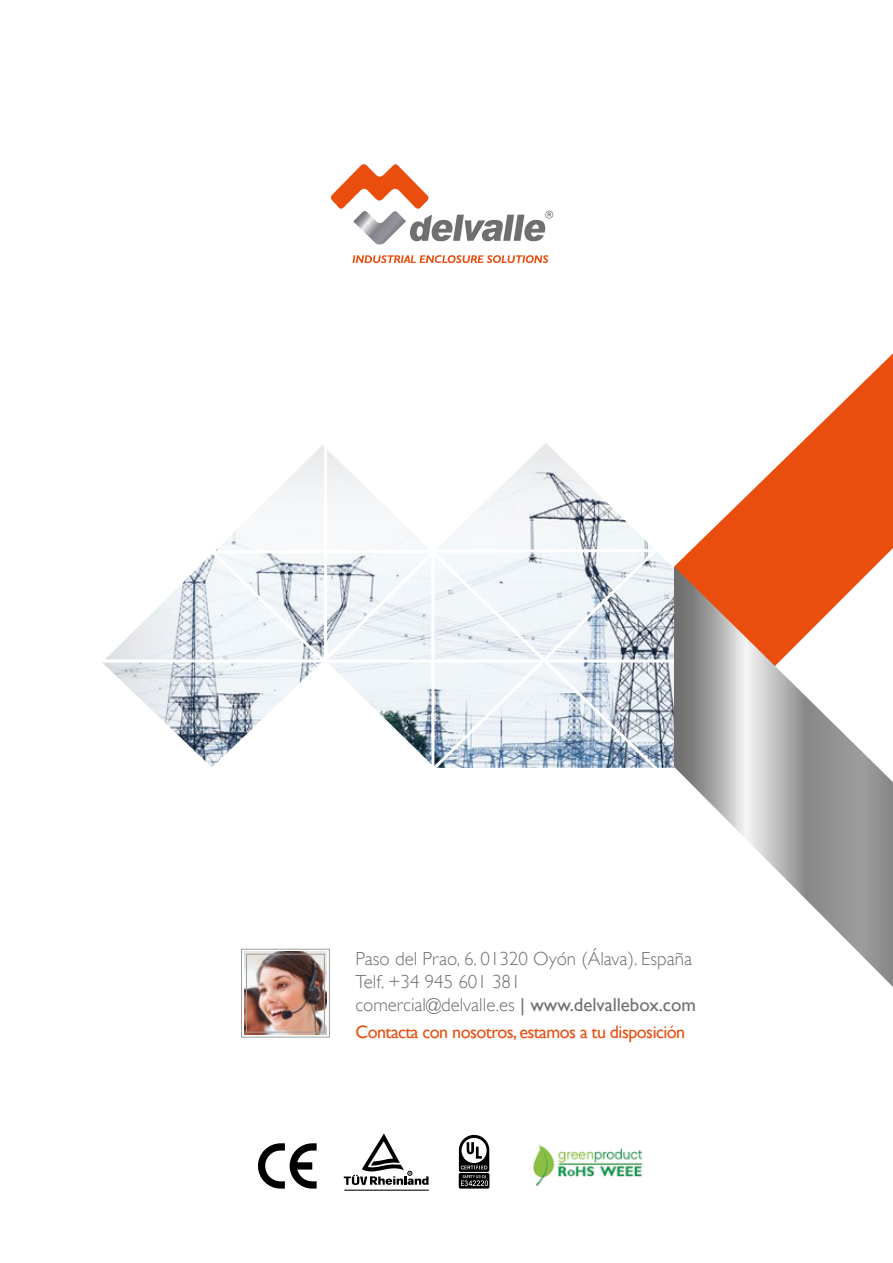
<style>
.page{position:relative;width:893px;height:1263px;background:#fff}
.page>*{position:absolute;margin:0;border:0;box-sizing:border-box;transform-origin:0 0}
.t1{font:300 18.9px/22.6px "Gill Sans";color:#706f6f}
.t2{font:300 18.75px "Gill Sans";color:#706f6f}
.t3{font:18px "Gill Sans";letter-spacing:-.03em;color:#e94e0f}
.s1{font-weight:400}
</style>
<div class="page">
<img style="left:102px;top:445px;width:572px;height:323px">
<svg style="left:207px;top:665px;width:222px;height:103px"></svg>
<svg style="left:199px;top:547px;width:318px;height:118px"></svg>
<hr style="left:431px;top:508px;width:3px;height:301px;background:#fff">
<hr style="left:324px;top:436px;width:3px;height:229px;background:#fff">
<hr style="left:102px;top:659px;width:674px;height:3px;background:#fff">
<svg style="left:429px;top:548px;width:234px;height:220px"></svg>
<svg style="left:517px;top:443px;width:157px;height:254px"></svg>
<svg style="left:674px;top:353px;width:219px;height:214px"></svg>
<svg style="left:674px;top:567px;width:219px;height:420px"></svg>
<img style="left:241px;top:948px;width:89px;height:90px">
<div style="left:246px;top:954px;width:79px;height:78px;border:1px solid #9d9d9c"></div>
<img style="left:532px;top:1144px;width:111px;height:42px">
<svg style="left:258px;top:1143px;width:59px;height:45px"></svg>
<svg style="left:459px;top:1135px;width:30px;height:53px"></svg>
<hr style="left:344px;top:1189px;width:85px;height:2px;background:#000">
<svg style="left:344px;top:1133px;width:84px;height:52px"></svg>
<svg style="left:330px;top:164px;width:223px;height:77px"></svg>
<img style="left:353px;top:210px;width:53px;height:35px">
<svg style="left:353px;top:255px;width:195px;height:8px"></svg>
<p class="t1" style="left:355px;top:947px;width:338px">Paso del Prao, 6. 01320 Oyón (Álava). España<br>Telf. +34 945 601 381</p>
<p class="t2" style="left:355px;top:994px;width:342px">comercial@delvalle.es <span class="s1">| www.delvallebox.com</span></p>
<p class="t3" style="left:355px;top:1021px;width:331px">Contacta con nosotros, estamos a tu disposición</p>
</div>
